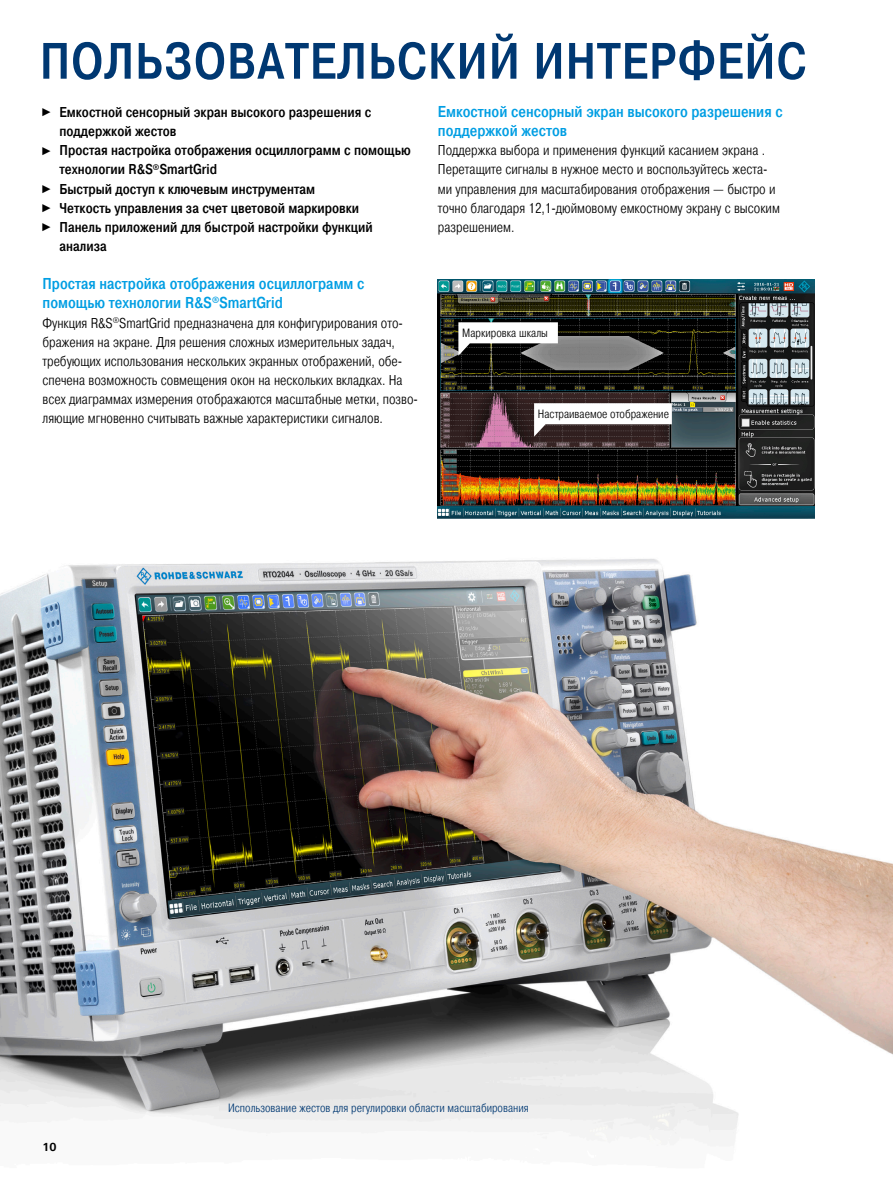
<style>
.page{position:relative;width:893px;height:1191px;background:#fff}
.page>*{position:absolute;margin:0;border:0;box-sizing:border-box;transform-origin:0 0}
.Seiten_Headline_34Pt{font:500 51px "Pragmatica Cond";letter-spacing:.02em;color:#003872}
.Absatzfett_cyan{font:500 15.75px/19.2px "Pragmatica Cond";color:#009ee3}
.Haupttext_ohne_Absta{font:300 14.25px/19.2px "Pragmatica Cond";color:#000}
.t1{font:500 14.25px/19.2px "Pragmatica Cond";color:#000}
.Bildunterschrift{font:300 12px "Pragmatica Cond";color:#003872}
.Grafiktext_ohne_Rast{font:300 12px "Pragmatica Cond";color:#000}
.t2{font:700 11.25px "Linotype Univers 630";color:#000}
.s1{font-family:"Arial Narrow";font-weight:400;font-size:11.4px}
</style>
<div class="page">
<img style="left:0;top:559px;width:893px;height:587px">
<img style="left:438px;top:280px;width:376px;height:239px">
<svg style="left:458px;top:322px;width:100px;height:34px"></svg>
<svg style="left:534px;top:403px;width:138px;height:33px"></svg>
<p class="Seiten_Headline_34Pt" style="left:40px;top:31px;width:768px">ПОЛЬЗОВАТЕЛЬСКИЙ ИНТЕРФЕЙС</p>
<p class="t1" style="left:60px;top:103px;width:313px;text-indent:-17px"><span class="s1">►</span> Емкостной сенсорный экран высокого разрешения с поддержкой жестов</p>
<p class="t1" style="left:60px;top:141px;width:353px;text-indent:-17px"><span class="s1">►</span> Простая настройка отображения осциллограмм с помощью технологии R&amp;S<sup>®</sup>SmartGrid</p>
<p class="t1" style="left:43px;top:179px;width:274px"><span class="s1">►</span> Быстрый доступ к ключевым инструментам</p>
<p class="t1" style="left:43px;top:198px;width:318px"><span class="s1">►</span> Четкость управления за счет цветовой маркировки</p>
<p class="t1" style="left:60px;top:218px;width:315px;text-indent:-17px"><span class="s1">►</span> Панель приложений для быстрой настройки функций анализа</p>
<p class="Absatzfett_cyan" style="left:43px;top:274px;width:323px">Простая настройка отображения осциллограмм с помощью технологии R&amp;S<sup>®</sup>SmartGrid</p>
<p class="Haupttext_ohne_Absta" style="left:43px;top:313px;width:377px">Функция R&amp;S<sup>®</sup>SmartGrid предназначена для конфигурирования ото&shy;бражения на экране. Для решения сложных измерительных задач, требующих использования нескольких экранных отображений, обе&shy;спечена возможность совмещения окон на нескольких вкладках. На всех диаграммах измерения отображаются масштабные метки, позво&shy;ляющие мгновенно считывать важные характеристики сигналов.</p>
<p class="Absatzfett_cyan" style="left:438px;top:102px;width:346px">Емкостной сенсорный экран высокого разрешения с поддержкой жестов</p>
<p class="Haupttext_ohne_Absta" style="left:438px;top:141px;width:343px">Поддержка выбора и применения функций касанием экрана .<br>Перетащите сигналы в нужное место и воспользуйтесь жеста&shy;ми управления для масштабирования отображения — быстро и точно благодаря 12,1-дюймовому емкостному экрану с высоким разрешением.</p>
<p class="Grafiktext_ohne_Rast" style="left:462px;top:326px;width:87px">Маркировка шкалы</p>
<p class="Grafiktext_ohne_Rast" style="left:538px;top:407px;width:133px">Настраиваемое отображение</p>
<p class="t2" style="left:43px;top:1139px;width:16px">10</p>
<p class="Bildunterschrift" style="left:228px;top:1101px;width:302px">Использование жестов для регулировки области масштабирования</p>
</div>
